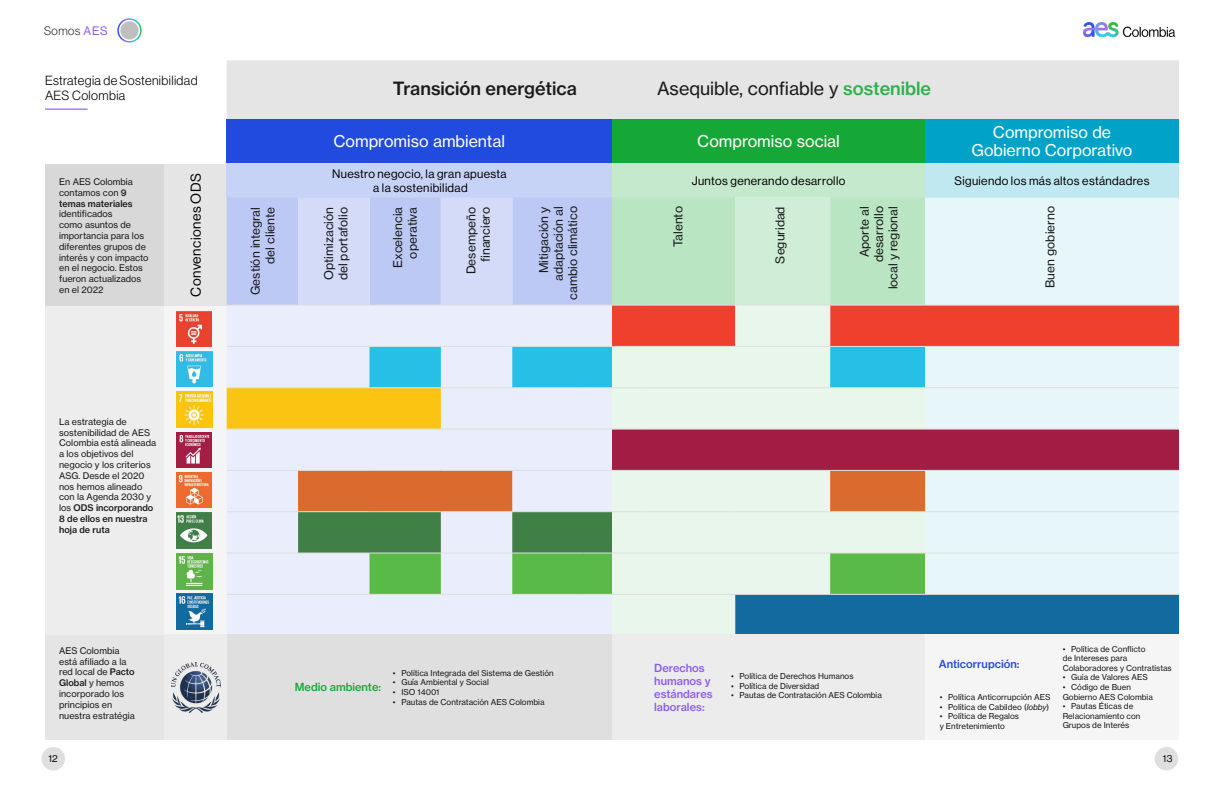
<style>
.page{position:relative;width:1224px;height:792px;background:#fff}
.page>*{position:absolute;margin:0;border:0;box-sizing:border-box;transform-origin:0 0}
.t1{font:18px "N Haas Grotesk TX Pro 55 Rg";color:#1a1a1a}
.t2{font:18px "N Haas Grotesk TX Pro 65 Md";color:#1a1a1a}
.t3{font:16px/18px "N Haas Grotesk TX Pro 55 Rg";color:#fff;text-align:center}
.t4{font:14px "N Haas Grotesk DS Pro 55 Rg";letter-spacing:.03em;color:#000}
.t5{font:13px/15px "N Haas Grotesk DS Pro 45 Lt";letter-spacing:.03em;color:#000}
.t6{font:12px/14.4px "N Haas Grotesk TX Pro 55 Rg";color:#1a1a1a;text-align:right}
.t7{font:12px/13.8px "N Haas Grotesk DS Pro 55 Rg";letter-spacing:.03em;color:#000;text-align:center}
.t8{font:12px "N Haas Grotesk DS Pro 35 X Lt";letter-spacing:.05em;color:#000}
.t9{font:11px/13.2px "N Haas Grotesk TX Pro 65 Md";color:#8c5cf2}
.t10{font:11px "N Haas Grotesk TX Pro 65 Md";color:#214ade}
.t11{font:11px "N Haas Grotesk TX Pro 65 Md";color:#16a837}
.t12{font:10px "N Haas Grotesk DS Pro 55 Rg";color:#000}
.t13{font:9px/10.8px "N Haas Grotesk TX Pro 55 Rg";color:#1a1a1a}
.t14{font:9px/10.8px "N Haas Grotesk TX Pro 65 Md";color:#1a1a1a}
.t15{font:8px/9.6px "N Haas Grotesk TX Pro 55 Rg";color:#1a1a1a}
.s1{font-family:"N Haas Grotesk DS Pro 55 Rg";color:#8c5cf2}
.s2{font-family:"N Haas Grotesk TX Pro 65 Md"}
.s3{font-family:"N Haas Grotesk TX Pro 55 Rg"}
.s4{font-family:"N Haas Grotesk TX Pro 65 Md";color:#2db14b}
.s5{font-family:"N Haas Grotesk TX Pro 56 It"}
</style>
<div class="page">
<hr style="left:45px;top:109px;width:43px;height:1px;background:#8c5cf2">
<div style="left:120px;top:21px;width:19px;height:19px;background:#bfbfbf;border-radius:50%"></div>
<div style="left:117px;top:18px;width:25px;height:25px;border:2px solid #fff;border-radius:50%"></div>
<img style="left:1083px;top:22px;width:93px;height:16px">
<div style="left:41px;top:747px;width:24px;height:24px;background:#dfdfdf;border-radius:50%"></div>
<div style="left:1155px;top:747px;width:23px;height:24px;background:#dfdfdf;border-radius:50%"></div>
<div style="left:45px;top:302px;width:128px;height:334px;background:#ededed"></div>
<div style="left:45px;top:164px;width:128px;height:142px;background:#d8d8d8"></div>
<div style="left:45px;top:636px;width:128px;height:104px;background:#e5e5e5"></div>
<div style="left:164px;top:165px;width:63px;height:471px;background:#f5f5f5"></div>
<img style="left:177px;top:432px;width:35px;height:36px">
<img style="left:177px;top:311px;width:35px;height:35px">
<img style="left:177px;top:594px;width:35px;height:35px">
<img style="left:177px;top:392px;width:35px;height:35px">
<img style="left:177px;top:473px;width:35px;height:35px">
<img style="left:177px;top:351px;width:35px;height:36px">
<img style="left:177px;top:553px;width:35px;height:36px">
<img style="left:177px;top:513px;width:35px;height:36px">
<div style="left:164px;top:164px;width:63px;height:142px;background:#e5e5e5"></div>
<div style="left:227px;top:60px;width:952px;height:59px;background:#e5e5e5"></div>
<div style="left:227px;top:119px;width:385px;height:44px;background:#214ade"></div>
<div style="left:612px;top:119px;width:313px;height:44px;background:#16a837"></div>
<div style="left:925px;top:119px;width:254px;height:44px;background:#00a2c7"></div>
<div style="left:227px;top:163px;width:385px;height:35px;background:#c7d2f7"></div>
<div style="left:612px;top:163px;width:313px;height:35px;background:#c5e9cd"></div>
<div style="left:925px;top:163px;width:254px;height:35px;background:#bfe8f1"></div>
<svg style="left:227px;top:198px;width:952px;height:437px;background:#c7c9c7"></svg>
<hr style="left:640px;top:305px;width:95px;height:1px;background:#dfdfdf">
<hr style="left:640px;top:346px;width:95px;height:1px;background:#dfdfdf">
<hr style="left:735px;top:305px;width:95px;height:1px;background:#dfdfdf">
<hr style="left:735px;top:346px;width:95px;height:1px;background:#dfdfdf">
<div style="left:227px;top:635px;width:385px;height:105px;background:#dfdfdf"></div>
<div style="left:612px;top:635px;width:313px;height:105px;background:#ececec"></div>
<div style="left:925px;top:635px;width:254px;height:105px;background:#f5f5f5"></div>
<div style="left:164px;top:635px;width:63px;height:105px;background:#ececec"></div>
<img style="left:171px;top:663px;width:49px;height:49px">
<h3 class="t8" style="left:44px;top:24px;width:65px">Somos <span class="s1">AES</span></h3>
<h3 class="t5" style="left:45px;top:73px;width:154px">Estrategia de Sostenibilidad<br>AES Colombia</h3>
<p class="t13" style="left:59px;top:176px;width:75px">En AES Colombia contamos con <span class="s2">9</span></p>
<p class="t14" style="left:59px;top:198px;width:75px">temas materiales</p>
<p class="t13" style="left:59px;top:209px;width:91px">identificados<br>como asuntos de importancia para los diferentes grupos de interés y con impacto en el negocio. Estos fueron actualizados en el 2022</p>
<h3 class="t4" style="left:188px;top:297px;width:125px;rotate:-90deg">Convenciones ODS</h3>
<p class="t13" style="left:59px;top:416px;width:98px">La estrategia de sostenibilidad de AES<br>Colombia está alineada a los objetivos del negocio y los criterios<br>ASG. Desde el 2020 nos hemos alineado con la Agenda 2030 y</p>
<p class="t14" style="left:59px;top:502px;width:96px"><span class="s3">los</span> ODS incorporando<br>8 de ellos en nuestra hoja de ruta</p>
<p class="t13" style="left:59px;top:645px;width:77px">AES Colombia está afiliado a la red local de <span class="s2">Pacto</span></p>
<p class="t14" style="left:59px;top:678px;width:67px">Global <span class="s3">y hemos</span></p>
<p class="t13" style="left:59px;top:688px;width:77px">incorporado los principios en nuestra estratégia</p>
<h1 class="t2" style="left:393px;top:77px;width:186px">Transición energética</h1>
<h1 class="t1" style="left:657px;top:78px;width:276px">Asequible, confiable y <span class="s4">sostenible</span></h1>
<h2 class="t3" style="left:334px;top:132px;width:173px">Compromiso ambiental</h2>
<h2 class="t3" style="left:697px;top:132px;width:144px">Compromiso social</h2>
<h2 class="t3" style="left:972px;top:123px;width:162px">Compromiso de<br>Gobierno Corporativo</h2>
<h3 class="t7" style="left:332px;top:167px;width:176px">Nuestro negocio, la gran apuesta a la sostenibilidad</h3>
<h3 class="t7" style="left:692px;top:174px;width:155px">Juntos generando desarrollo</h3>
<h3 class="t7" style="left:955px;top:174px;width:196px">Siguiendo los más altos estándadres</h3>
<h3 class="t6" style="left:391px;top:268px;width:62px;rotate:-90deg">Excelencia operativa</h3>
<h3 class="t6" style="left:248px;top:295px;width:89px;rotate:-90deg">Gestión integral del cliente</h3>
<h3 class="t6" style="left:464px;top:274px;width:69px;rotate:-90deg">Desempeño financiero</h3>
<h3 class="t6" style="left:537px;top:300px;width:95px;rotate:-90deg">Mitigación y adaptación al cambio climático</h3>
<h3 class="t6" style="left:671px;top:247px;width:42px;rotate:-90deg">Talento</h3>
<h3 class="t6" style="left:773px;top:264px;width:59px;rotate:-90deg">Seguridad</h3>
<h3 class="t6" style="left:857px;top:289px;width:85px;rotate:-90deg">Aporte al desarrollo local y regional</h3>
<h3 class="t6" style="left:1043px;top:288px;width:83px;rotate:-90deg">Buen gobierno</h3>
<h3 class="t6" style="left:322px;top:280px;width:75px;text-align:left;rotate:-90deg">Optimización del portafolio</h3>
<h3 class="t11" style="left:295px;top:681px;width:88px">Medio ambiente:</h3>
<p class="t15" style="left:393px;top:668px;width:162px">• Política Integrada del Sistema de Gestión</p>
<p class="t15" style="left:393px;top:678px;width:97px">• Guía Ambiental y Social</p>
<p class="t15" style="left:393px;top:687px;width:48px">• ISO 14001</p>
<p class="t15" style="left:393px;top:697px;width:153px">• Pautas de Contratación AES Colombia</p>
<h3 class="t9" style="left:654px;top:661px;width:60px">Derechos humanos y estándares laborales:</h3>
<h3 class="t10" style="left:939px;top:657px;width:82px">Anticorrupción:</h3>
<p class="t15" style="left:731px;top:671px;width:124px">• Política de Derechos Humanos</p>
<p class="t15" style="left:731px;top:681px;width:90px">• Política de Diversidad</p>
<p class="t15" style="left:731px;top:691px;width:152px">• Pautas de Contratación AES Colombia</p>
<p class="t15" style="left:940px;top:692px;width:112px">• Política Anticorrupción AES</p>
<p class="t15" style="left:940px;top:702px;width:111px">• Política de Cabildeo (<span class="s5">lobby</span>)</p>
<p class="t15" style="left:940px;top:711px;width:81px">• Política de Regalos y Entretenimiento</p>
<p class="t15" style="left:1063px;top:644px;width:111px">• Política de Conflicto<br>de Intereses para<br>Colaboradores y Contratistas</p>
<p class="t15" style="left:1063px;top:673px;width:87px">• Guía de Valores AES</p>
<p class="t15" style="left:1063px;top:682px;width:92px">• Código de Buen<br>Gobierno AES Colombia</p>
<p class="t15" style="left:1063px;top:702px;width:79px">• Pautas Éticas de<br>Relacionamiento con<br>Grupos de Interés</p>
<p class="t12" style="left:48px;top:753px;width:11px">12</p>
<p class="t12" style="left:1163px;top:753px;width:11px">13</p>
</div>
